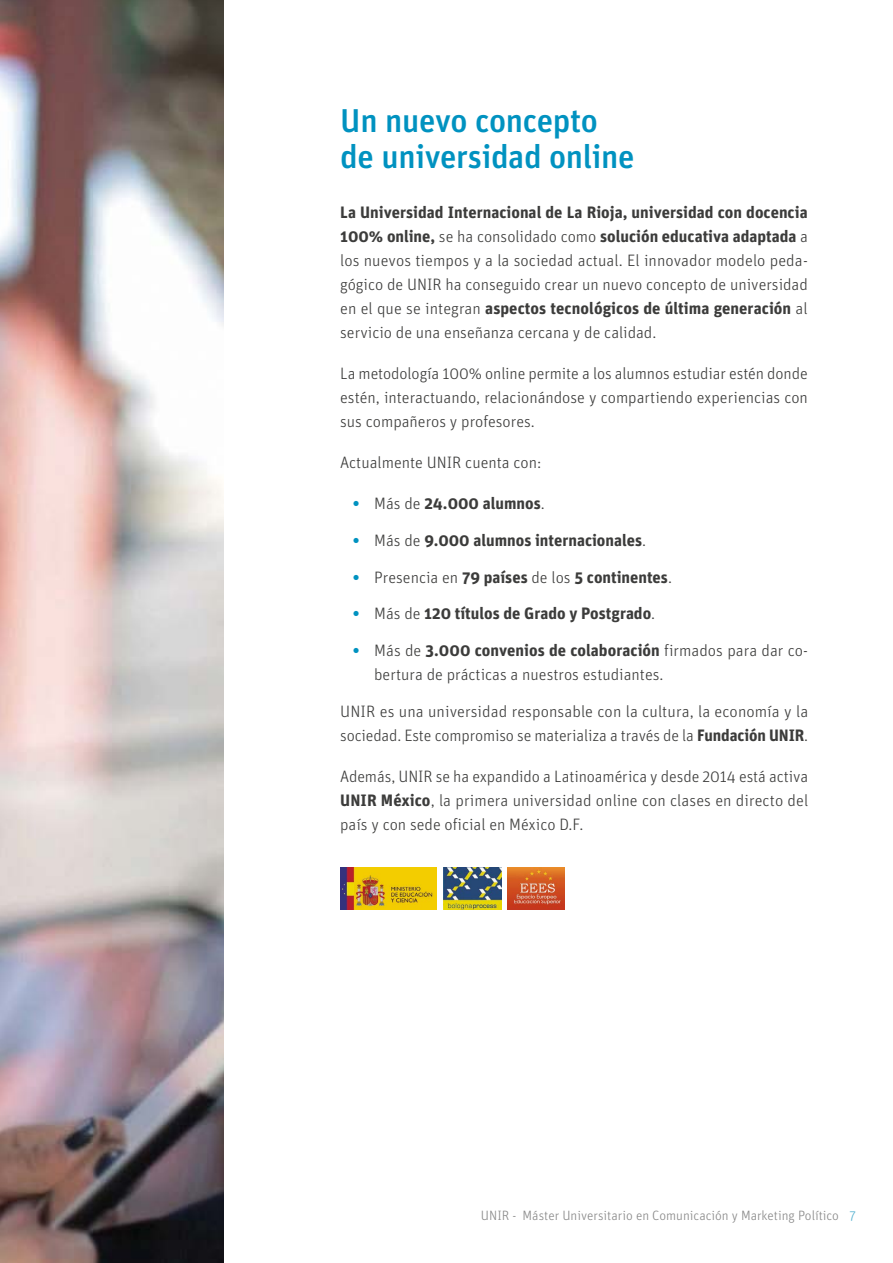
<style>
.page{position:relative;width:893px;height:1263px;background:#fff}
.page>*{position:absolute;margin:0;border:0;box-sizing:border-box;transform-origin:0 0}
.t1{font:500 33px/36px "Unit OT";letter-spacing:-.01em;color:#0092c0}
.t2{font:300 16.5px/24px "Unit OT";color:#3c3c3b;text-align:justify}
.t3{font:700 16.5px "Unit OT";color:#3c3c3b}
.t4{font:300 13.5px "Unit OT";color:#878787}
.s1{font-weight:700}
.s2{color:#0092c0}
.s3{font-weight:300}
.s4{font-weight:700;color:#0092c0}
.s5{color:#4eaece}
</style>
<div class="page">
<img style="left:0;top:0;width:223px;height:1263px">
<img style="left:507px;top:867px;width:58px;height:43px">
<img style="left:340px;top:867px;width:96px;height:43px">
<img style="left:443px;top:867px;width:59px;height:43px">
<h1 class="t1" style="left:340px;top:103px;width:296px">Un nuevo concepto de universidad online</h1>
<p class="t2" style="left:340px;top:200px;width:469px"><span class="s1">La Universidad Internacional de La Rioja, universidad con docencia 100% online,</span> se ha consolidado como <span class="s1">solución educativa adaptada</span> a los nuevos tiempos y a la sociedad actual. El innovador modelo peda&shy;gógico de UNIR ha conseguido crear un nuevo concepto de universidad en el que se integran <span class="s1">aspectos tecnológicos de última generación</span> al servicio de una enseñanza cercana y de calidad.</p>
<p class="t2" style="left:340px;top:361px;width:469px">La metodología 100% online permite a los alumnos estudiar estén donde estén, interactuando, relacionándose y compartiendo experiencias con sus compañeros y profesores.</p>
<p class="t2" style="left:340px;top:450px;width:203px">Actualmente UNIR cuenta con:</p>
<p class="t3" style="left:353px;top:493px;width:193px"><span class="s2">•</span> <span class="s3">Más de</span> 24.000 alumnos<span class="s3">.</span></p>
<p class="t3" style="left:353px;top:529px;width:295px"><span class="s2">•</span> <span class="s3">Más de</span> 9.000 alumnos internacionales<span class="s3">.</span></p>
<p class="t3" style="left:353px;top:566px;width:321px"><span class="s2">•</span> <span class="s3">Presencia en</span> 79 países <span class="s3">de los</span> 5 continentes<span class="s3">.</span></p>
<p class="t3" style="left:353px;top:603px;width:304px"><span class="s2">•</span> <span class="s3">Más de</span> 120 títulos de Grado y Postgrado<span class="s3">.</span></p>
<p class="t2" style="left:374px;top:638px;width:435px;text-indent:-21px"><span class="s4">•</span> Más de <span class="s1">3.000 convenios de colaboración</span> firmados para dar co&shy;bertura de prácticas a nuestros estudiantes.</p>
<p class="t2" style="left:340px;top:699px;width:469px">UNIR es una universidad responsable con la cultura, la economía y la sociedad. Este compromiso se materializa a través de la <span class="s1">Fundación UNIR</span>.</p>
<p class="t2" style="left:340px;top:764px;width:470px">Además, UNIR se ha expandido a Latinoamérica y desde 2014 está activa <span class="s1">UNIR México</span>, la primera universidad online con clases en directo del país y con sede oficial en México D.F.</p>
<p class="t4" style="left:481px;top:1207px;width:376px">UNIR - Máster Universitario en Comunicación y Marketing Político <span class="s5">7</span></p>
</div>
